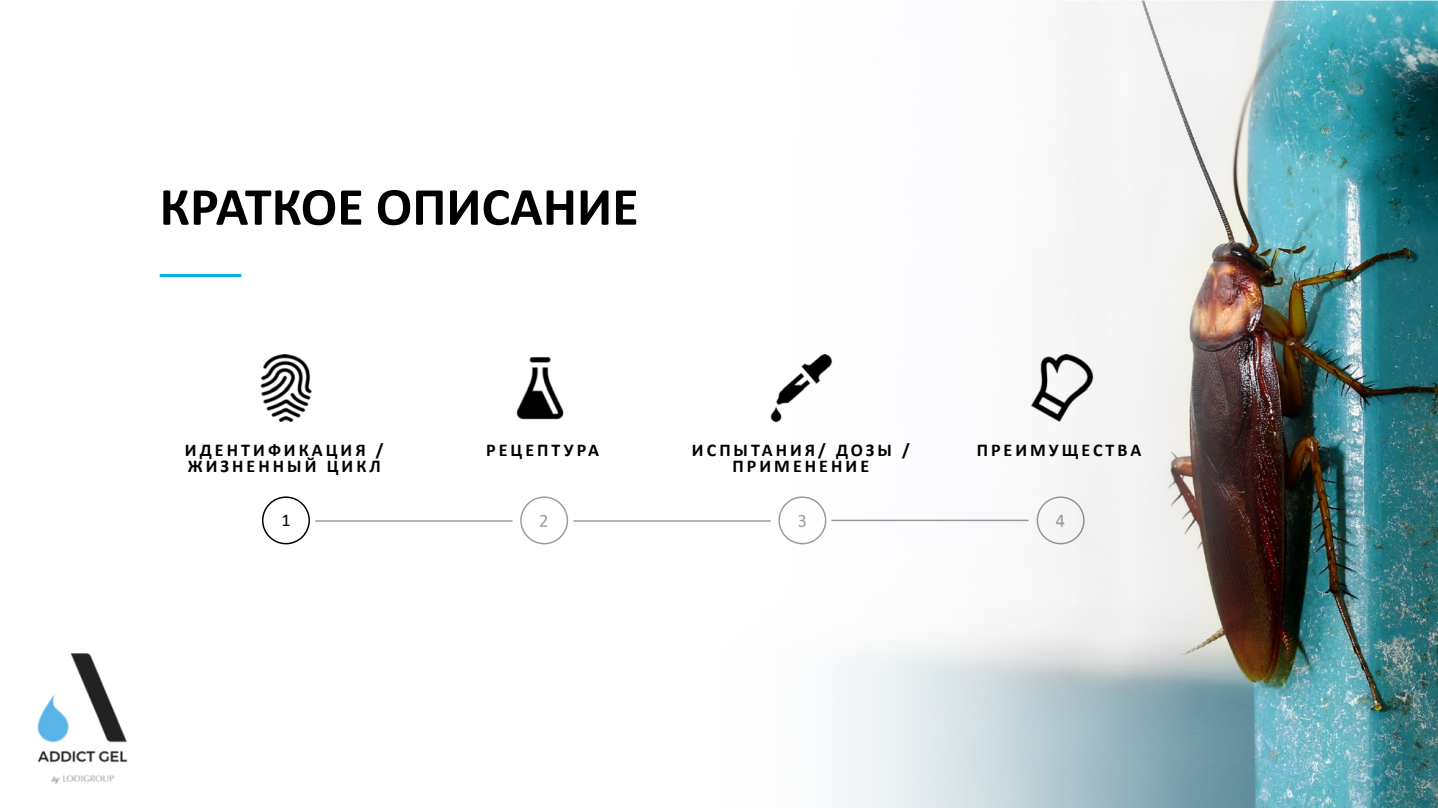
<style>
.page{position:relative;width:1438px;height:808px;background:#fff}
.page>*{position:absolute;margin:0;border:0;box-sizing:border-box;transform-origin:0 0}
.t1{font:700 54px "Calibri";color:#000}
.t2{font:700 18px/16.5px "Calibri";letter-spacing:.17em;color:#000}
.t3{font:18px "Calibri";color:#000}
.t4{font:18px "Calibri";color:#898989}
</style>
<div class="page">
<img style="left:37px;top:653px;width:91px;height:131px">
<img style="left:226px;top:0;width:1211px;height:808px">
<div style="left:262px;top:496px;width:48px;height:48px;border:2px solid #000;border-radius:50%"></div>
<div style="left:520px;top:496px;width:48px;height:48px;border:2px solid #000;border-radius:50%"></div>
<img style="left:528px;top:504px;width:31px;height:37px">
<div style="left:778px;top:496px;width:48px;height:48px;border:2px solid #000;border-radius:50%"></div>
<img style="left:787px;top:504px;width:30px;height:37px">
<div style="left:1036px;top:496px;width:48px;height:48px;border:2px solid #000;border-radius:50%"></div>
<img style="left:1045px;top:504px;width:30px;height:37px">
<hr style="left:315px;top:520px;width:197px;height:2px;background:#b6b6b6">
<hr style="left:573px;top:520px;width:197px;height:2px;background:#b6b6b6">
<hr style="left:831px;top:520px;width:197px;height:1px;background:#989899">
<img style="left:507px;top:355px;width:66px;height:66px">
<img style="left:768px;top:355px;width:66px;height:66px">
<img style="left:1028px;top:355px;width:66px;height:66px">
<img style="left:252px;top:355px;width:67px;height:66px">
<hr style="left:160px;top:274px;width:81px;height:3px;background:#00b0f0">
<h1 class="t1" style="left:160px;top:169px;width:480px">КРАТКОЕ ОПИСАНИЕ</h1>
<p class="t2" style="left:185px;top:441px;width:200px">ИДЕНТИФИКАЦИЯ /<br>ЖИЗНЕННЫЙ ЦИКЛ</p>
<p class="t2" style="left:486px;top:441px;width:114px">РЕЦЕПТУРА</p>
<p class="t2" style="left:692px;top:441px;width:219px;text-align:center">ИСПЫТАНИЯ/ ДОЗЫ /<br>ПРИМЕНЕНИЕ</p>
<p class="t2" style="left:976px;top:441px;width:166px">ПРЕИМУЩЕСТВА</p>
<p class="t3" style="left:281px;top:507px;width:11px">1</p>
<p class="t4" style="left:1394px;top:753px;width:11px">4</p>
</div>
